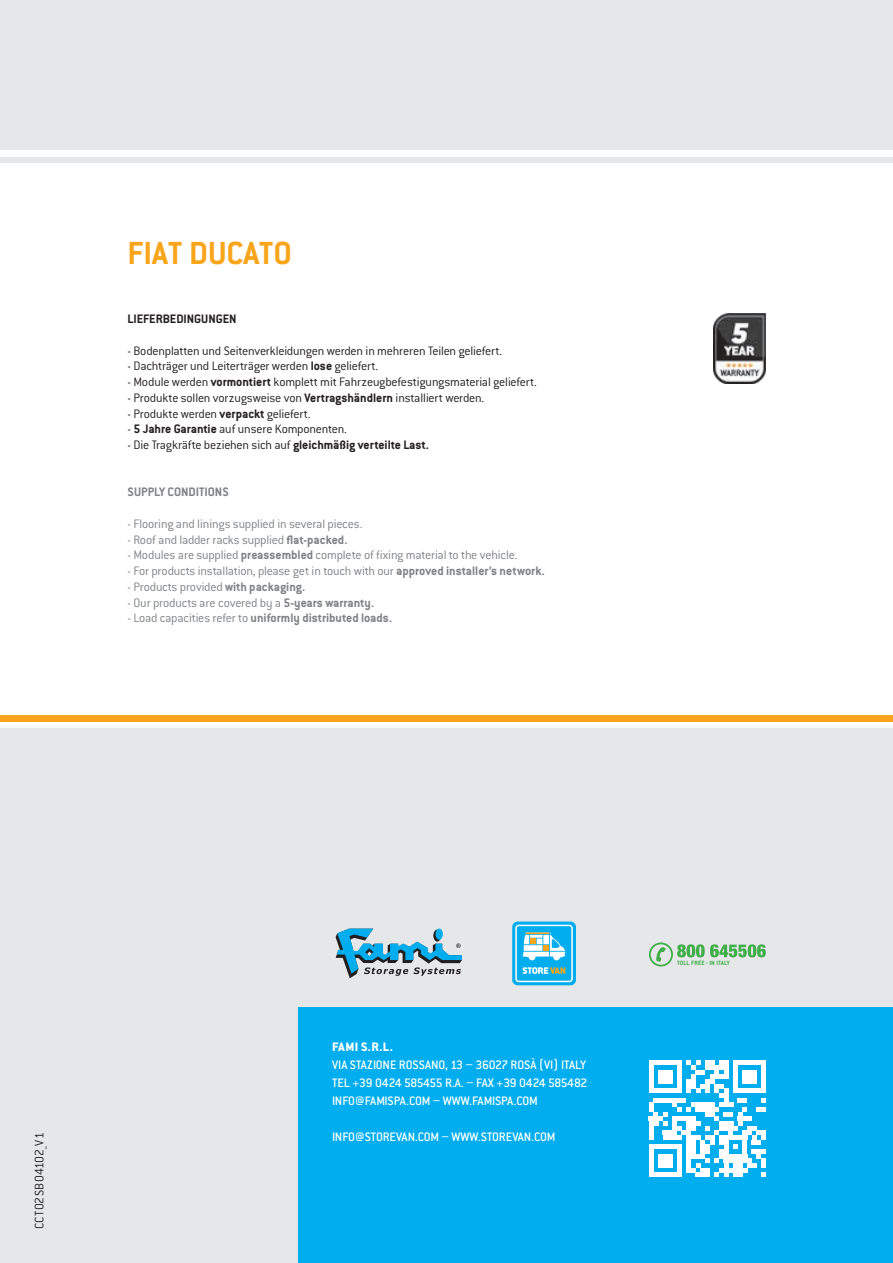
<style>
.page{position:relative;width:893px;height:1263px;background:#fff}
.page>*{position:absolute;margin:0;border:0;box-sizing:border-box;transform-origin:0 0}
.t1{font:700 35.1px "Conduit ITC Pro";color:#f9a51b}
.t2{font:300 13.5px "Conduit ITC Pro";letter-spacing:-.015em;color:#231f20}
.t3{font:300 13.5px "Conduit ITC Pro";letter-spacing:-.015em;color:#808285}
.t4{font:500 13.5px/18px "Conduit ITC Pro";letter-spacing:-.015em;color:#fff;text-align:justify}
.t5{font:700 13.5px "Conduit ITC Pro";color:#808285}
.t6{font:700 13.5px "Conduit ITC Pro";letter-spacing:-.005em;color:#231f20}
.t7{font:300 13.5px "Conduit ITC Pro";letter-spacing:.015em;color:#231f20}
.t8{font:800 13.5px "Conduit ITC Pro";color:#fff}
.t9{font:700 6.75px "Conduit ITC Pro";letter-spacing:.015em;color:#40ae49}
.s1{font-weight:700}
.s2{font-weight:300}
</style>
<div class="page">
<div style="left:0;top:729px;width:893px;height:534px;background:#e6e7e9"></div>
<div style="left:0;top:716px;width:893px;height:6px;background:#f9a51b"></div>
<div style="left:0;top:0;width:893px;height:162px;background:#e6e7e9"></div>
<div style="left:0;top:150px;width:893px;height:6px;background:#fff"></div>
<div style="left:298px;top:1008px;width:595px;height:255px;background:#00aeef"></div>
<svg style="left:336px;top:929px;width:126px;height:49px"></svg>
<svg style="left:649px;top:942px;width:117px;height:24px"></svg>
<svg style="left:648px;top:1060px;width:118px;height:117px"></svg>
<div style="left:705px;top:1060px;width:9px;height:5px;background:#fff"></div>
<div style="left:719px;top:1060px;width:9px;height:5px;background:#fff"></div>
<div style="left:733px;top:1060px;width:33px;height:5px;background:#fff"></div>
<svg style="left:512px;top:921px;width:64px;height:64px;background:#50c2e9"></svg>
<img style="left:714px;top:314px;width:52px;height:70px">
<h1 class="t1" style="left:128px;top:233px;width:166px">FIAT DUCATO</h1>
<p class="t6" style="left:128px;top:311px;width:110px">LIEFERBEDINGUNGEN</p>
<p class="t2" style="left:128px;top:343px;width:376px">- Bodenplatten und Seitenverkleidungen werden in mehreren Teilen geliefert.</p>
<p class="t2" style="left:128px;top:359px;width:252px">- Dachträger und Leiterträger werden <span class="s1">lose</span> geliefert.</p>
<p class="t2" style="left:128px;top:375px;width:411px">- Module werden <span class="s1">vormontiert</span> komplett mit Fahrzeugbefestigungsmaterial geliefert.</p>
<p class="t2" style="left:128px;top:390px;width:358px">- Produkte sollen vorzugsweise von <span class="s1">Vertragshändlern</span> installiert werden.</p>
<p class="t2" style="left:128px;top:406px;width:184px">- Produkte werden <span class="s1">verpackt</span> geliefert.</p>
<p class="t2" style="left:128px;top:422px;width:221px">- <span class="s1">5 Jahre Garantie</span> auf unsere Komponenten.</p>
<p class="t2" style="left:128px;top:438px;width:303px">- Die Tragkräfte beziehen sich auf <span class="s1">gleichmäßig verteilte Last.</span></p>
<p class="t5" style="left:128px;top:484px;width:103px">SUPPLY CONDITIONS</p>
<p class="t3" style="left:128px;top:516px;width:236px">- Flooring and linings supplied in several pieces.</p>
<p class="t3" style="left:128px;top:532px;width:221px">- Roof and ladder racks supplied <span class="s1">flat-packed.</span></p>
<p class="t3" style="left:128px;top:548px;width:391px">- Modules are supplied <span class="s1">preassembled</span> complete of fixing material to the vehicle.</p>
<p class="t3" style="left:128px;top:564px;width:419px">- For products installation, please get in touch with our <span class="s1">approved installer’s network.</span></p>
<p class="t3" style="left:128px;top:579px;width:179px">- Products provided <span class="s1">with packaging.</span></p>
<p class="t3" style="left:128px;top:595px;width:248px">- Our products are covered by a <span class="s1">5-years warranty.</span></p>
<p class="t5" style="left:128px;top:610px;width:266px"><span class="s2">- Load capacities refer to</span> uniformly distributed loads.</p>
<p class="t7" style="left:32px;top:1229px;width:98px;rotate:-90deg">CCT02SB04102_V1</p>
<p class="t8" style="left:332px;top:1039px;width:63px">FAMI S.R.L.</p>
<p class="t4" style="left:332px;top:1056px;width:257px">VIA STAZIONE ROSSANO, 13 – 36027 ROSÀ (VI) ITALY TEL +39 0424 585455 R.A. – FAX +39 0424 585482<br>INFO@FAMISPA.COM – WWW.FAMISPA.COM</p>
<p class="t4" style="left:332px;top:1128px;width:225px">INFO@STOREVAN.COM – WWW.STOREVAN.COM</p>
<p class="t9" style="left:677px;top:958px;width:54px">TOLL FREE - IN ITALY</p>
</div>
